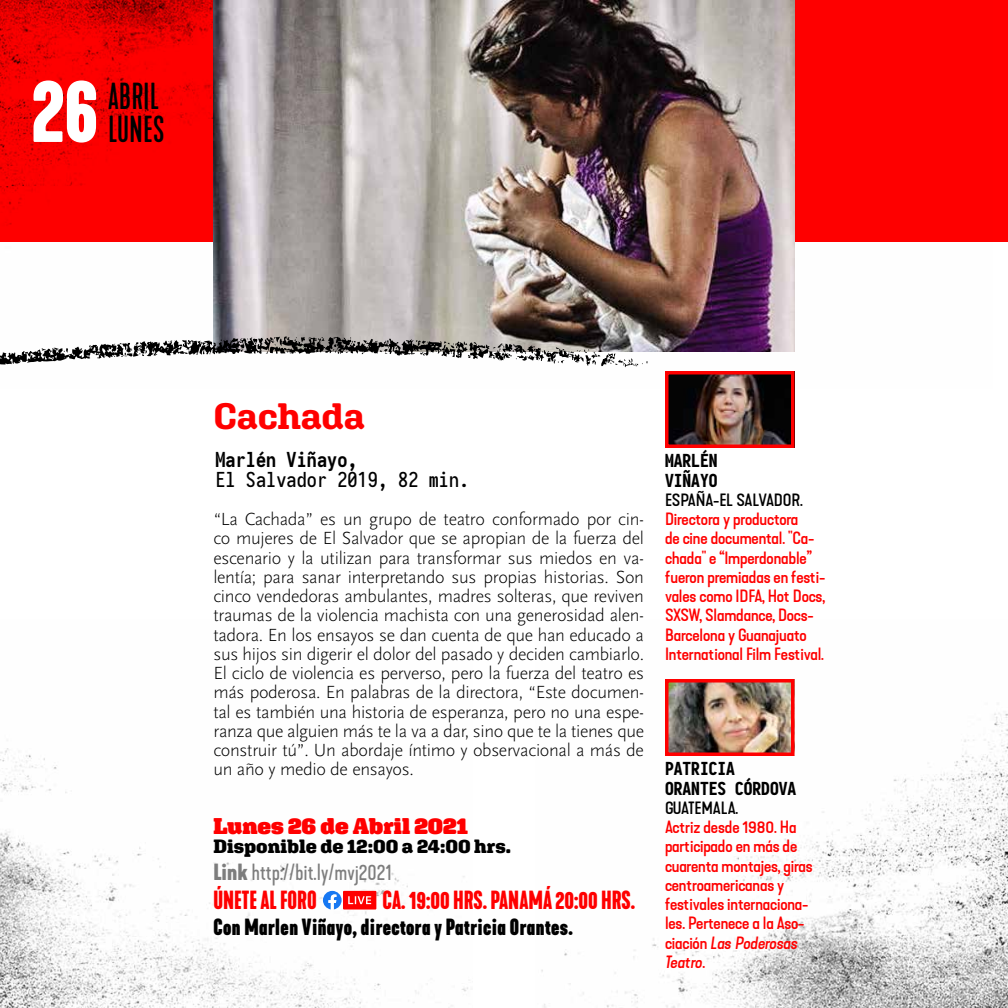
<style>
.page{position:relative;width:1008px;height:1008px;background:#fff}
.page>*{position:absolute;margin:0;border:0;box-sizing:border-box;transform-origin:0 0}
.t1{font:600 condensed 87.85px "Kapra Neue";color:#fff}
.t2{font:700 36.75px "Aglet Slab";letter-spacing:-.015em;color:#f00}
.t3{font:condensed 35.18px/33.1px "Kapra Neue";color:#000}
.t4{font:600 condensed 24.5px "Kapra Neue";color:#f00}
.t5{font:900 22.75px "Aglet Slab";color:#f00}
.t6{font:700 condensed 21.88px "Kapra Neue";letter-spacing:.02em;color:#000}
.t7{font:21.88px "Kapra Neue";color:#7d7d7d}
.t8{font:500 20.12px "Iosevka";letter-spacing:.005em;color:#000}
.t9{font:700 20.12px "Iosevka";letter-spacing:.005em;color:#000}
.t10{font:900 19.25px "Aglet Slab";color:#000}
.t11{font:300 18.38px/19.2px "Scala Sans Pro";letter-spacing:-.015em;color:#000;text-align:justify}
.t12{font:800 17.5px/19.2px "Iosevka";color:#000}
.t13{font:500 expanded 16.62px/19.2px "Kapra Neue";letter-spacing:-.01em;color:#f00}
.t14{font:500 expanded 16.62px "Kapra Neue";letter-spacing:-.01em;color:#000}
.s1{font-weight:700}
.s2{font-style:italic}
</style>
<div class="page">
<img style="left:0;top:0;width:992px;height:388px">
<img style="left:541px;top:679px;width:467px;height:329px">
<img style="left:0;top:748px;width:468px;height:260px">
<img style="left:670px;top:376px;width:119px;height:67px">
<div style="left:665px;top:371px;width:129px;height:77px;border:4px solid #f00"></div>
<img style="left:214px;top:0;width:580px;height:352px">
<svg style="left:0;top:336px;width:649px;height:34px"></svg>
<div style="left:343px;top:891px;width:33px;height:19px;background:#f00"></div>
<svg style="left:348px;top:896px;width:23px;height:8px"></svg>
<svg style="left:323px;top:891px;width:19px;height:19px"></svg>
<img style="left:670px;top:684px;width:119px;height:67px">
<div style="left:665px;top:679px;width:129px;height:77px;border:4px solid #f00"></div>
<h1 class="t1" style="left:32px;top:54px;width:68px">26</h1>
<h3 class="t3" style="left:108px;top:80px;width:58px">ABRIL<br>LUNES</h3>
<h2 class="t2" style="left:214px;top:395px;width:153px">Cachada</h2>
<p class="t9" style="left:215px;top:449px;width:144px">Marlén Viñayo,</p>
<p class="t8" style="left:215px;top:468px;width:255px">El Salvador 2019, 82 min.</p>
<p class="t11" style="left:213px;top:509px;width:432px">“La Cachada” es un grupo de teatro conformado por cin&shy;co mujeres de El Salvador que se apropian de la fuerza del escenario y la utilizan para transformar sus miedos en va&shy;lentía; para sanar interpretando sus propias historias. Son cinco vendedoras ambulantes, madres solteras, que reviven traumas de la violencia machista con una generosidad alen&shy;tadora. En los ensayos se dan cuenta de que han educado a sus hijos sin digerir el dolor del pasado y deciden cambiarlo.<br>El ciclo de violencia es perverso, pero la fuerza del teatro es más poderosa. En palabras de la directora, “Este documen&shy;tal es también una historia de esperanza, pero no una espe&shy;ranza que alguien más te la va a dar, sino que te la tienes que construir tú”. Un abordaje íntimo y observacional a más de un año y medio de ensayos.</p>
<p class="t5" style="left:213px;top:813px;width:256px">Lunes 26 de Abril 2021</p>
<p class="t10" style="left:213px;top:835px;width:299px">Disponible de 12:00 a 24:00 hrs.</p>
<p class="t7" style="left:213px;top:859px;width:180px"><span class="s1">Link</span> http://bit.ly/mvj2021</p>
<h3 class="t4" style="left:213px;top:885px;width:105px">ÚNETE AL FORO</h3>
<h3 class="t4" style="left:383px;top:885px;width:254px">CA. 19:00 HRS. PANAMÁ 20:00 HRS.</h3>
<p class="t6" style="left:213px;top:913px;width:361px">Con Marlen Viñayo, directora y Patricia Orantes.</p>
<p class="t12" style="left:665px;top:452px;width:54px">MARLÉN<br>VIÑAYO</p>
<p class="t14" style="left:665px;top:490px;width:139px">ESPAÑA-EL SALVADOR.</p>
<p class="t13" style="left:665px;top:510px;width:162px">Directora y productora<br>de cine documental. "Ca&shy;chada" e “Imperdonable” fueron premiadas en festi&shy;vales como IDFA, Hot Docs,<br>SXSW, Slamdance, Docs-<br>Barcelona y Guanajuato<br>International Film Festival.</p>
<p class="t12" style="left:665px;top:760px;width:133px">PATRICIA<br>ORANTES CÓRDOVA</p>
<p class="t14" style="left:665px;top:798px;width:75px">GUATEMALA.</p>
<p class="t13" style="left:665px;top:818px;width:149px">Actriz desde 1980. Ha participado en más de cuarenta montajes, giras centroamericanas y festivales internaciona&shy;les. Pertenece a la Aso&shy;ciación <span class="s2">Las Poderosas<br>Teatro</span>.</p>
</div>
